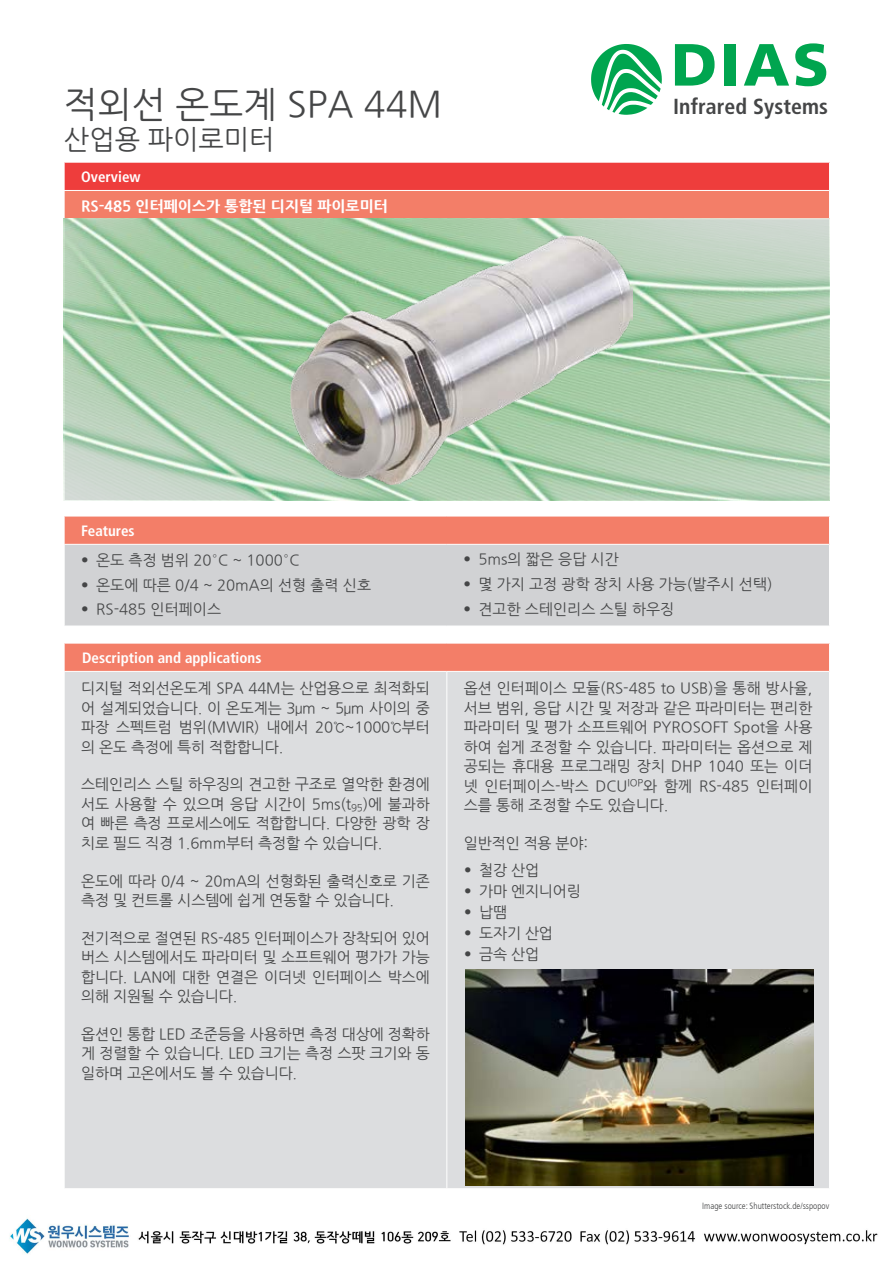
<style>
.page{position:relative;width:893px;height:1263px;background:#fff}
.page>*{position:absolute;margin:0;border:0;box-sizing:border-box;transform-origin:0 0}
.t1{font:900 59.4px "Frutiger LT Std";color:#00a54f}
.t2{font:36px "Nanum Gothic";color:#454647}
.t3{font:27px "Nanum Gothic";color:#454647}
.t4{font:700 condensed 21.75px "Frutiger LT Std";letter-spacing:.005em;color:#454647}
.t5{font:15px/19.5px "Nanum Gothic";letter-spacing:-.01em;color:#454647;text-align:justify}
.t6{font:700 condensed 15px "Frutiger LT Com";color:#fff}
.t7{font:800 15px "Nanum Gothic";color:#fff}
.t8{font:300 condensed 9px "Frutiger LT Com";color:#454647}
.s1{font-family:"Frutiger LT Com";font-weight:300;font-stretch:condensed}
</style>
<div class="page">
<svg style="left:591px;top:44px;width:71px;height:71px"></svg>
<div style="left:64px;top:162px;width:765px;height:28px;background:#ee3d3c"></div>
<div style="left:64px;top:190px;width:765px;height:29px;background:#f37e68"></div>
<hr style="left:64px;top:162px;width:766px;height:1px;background:#fff">
<hr style="left:64px;top:190px;width:766px;height:1px;background:#fff">
<svg style="left:64px;top:163px;width:1px;height:55px"></svg>
<hr style="left:64px;top:218px;width:766px;height:1px;background:#fff">
<div style="left:64px;top:516px;width:765px;height:28px;background:#f37e68"></div>
<div style="left:65px;top:545px;width:764px;height:81px;background:#d1d2d4"></div>
<hr style="left:64px;top:516px;width:383px;height:1px;background:#fff">
<svg style="left:64px;top:516px;width:1px;height:28px"></svg>
<hr style="left:447px;top:516px;width:383px;height:1px;background:#fff">
<div style="left:64px;top:643px;width:765px;height:28px;background:#f37e68"></div>
<div style="left:65px;top:672px;width:764px;height:516px;background:#dcdddf"></div>
<hr style="left:64px;top:643px;width:383px;height:1px;background:#fff">
<svg style="left:64px;top:643px;width:1px;height:28px"></svg>
<hr style="left:447px;top:643px;width:383px;height:1px;background:#fff">
<hr style="left:446px;top:672px;width:1px;height:516px;background:#fff">
<img style="left:64px;top:219px;width:765px;height:281px">
<img style="left:291px;top:236px;width:342px;height:248px">
<img style="left:465px;top:969px;width:348px;height:216px">
<img style="left:9px;top:1218px;width:869px;height:36px">
<h2 class="t2" style="left:64px;top:87px;width:380px">적외선 온도계 SPA 44M</h2>
<h3 class="t3" style="left:64px;top:127px;width:212px">산업용 파이로미터</h3>
<p class="t6" style="left:81px;top:168px;width:61px">Overview</p>
<p class="t7" style="left:81px;top:198px;width:308px">RS-485 인터페이스가 통합된 디지털 파이로미터</p>
<h1 class="t1" style="left:671px;top:29px;width:159px">DIAS</h1>
<h3 class="t4" style="left:673px;top:94px;width:156px">Infrared Systems</h3>
<p class="t6" style="left:81px;top:522px;width:55px">Features</p>
<p class="t5" style="left:81px;top:551px;width:220px"><span class="s1">•</span> 온도 측정 범위 20°C ~ 1000°C</p>
<p class="t5" style="left:81px;top:575px;width:291px"><span class="s1">•</span> 온도에 따른 0/4 ~ 20mA의 선형 출력 신호</p>
<p class="t5" style="left:81px;top:600px;width:141px"><span class="s1">•</span> RS-485 인터페이스</p>
<p class="t6" style="left:82px;top:649px;width:181px">Description and applications</p>
<p class="t5" style="left:81px;top:679px;width:350px">디지털 적외선온도계 SPA 44M는 산업용으로 최적화되 어 설계되었습니다. 이 온도계는 3μm ~ 5μm 사이의 중 파장 스펙트럼 범위(MWIR) 내에서 20℃~1000℃부터 의 온도 측정에 특히 적합합니다.</p>
<p class="t5" style="left:81px;top:775px;width:350px">스테인리스 스틸 하우징의 견고한 구조로 열악한 환경에 서도 사용할 수 있으며 응답 시간이 5ms(t<sub>95</sub>)에 불과하 여 빠른 측정 프로세스에도 적합합니다. 다양한 광학 장 치로 필드 직경 1.6mm부터 측정할 수 있습니다.</p>
<p class="t5" style="left:81px;top:871px;width:350px">온도에 따라 0/4 ~ 20mA의 선형화된 출력신호로 기존 측정 및 컨트롤 시스템에 쉽게 연동할 수 있습니다.</p>
<p class="t5" style="left:81px;top:928px;width:350px">전기적으로 절연된 RS-485 인터페이스가 장착되어 있어 버스 시스템에서도 파라미터 및 소프트웨어 평가가 가능 합니다. LAN에 대한 연결은 이더넷 인터페이스 박스에 의해 지원될 수 있습니다.</p>
<p class="t5" style="left:81px;top:1024px;width:350px">옵션인 통합 LED 조준등을 사용하면 측정 대상에 정확하 게 정렬할 수 있습니다. LED 크기는 측정 스팟 크기와 동 일하며 고온에서도 볼 수 있습니다.</p>
<p class="t5" style="left:463px;top:550px;width:157px"><span class="s1">•</span> 5ms의 짧은 응답 시간</p>
<p class="t5" style="left:463px;top:575px;width:311px"><span class="s1">•</span> 몇 가지 고정 광학 장치 사용 가능(발주시 선택)</p>
<p class="t5" style="left:463px;top:600px;width:212px"><span class="s1">•</span> 견고한 스테인리스 스틸 하우징</p>
<p class="t5" style="left:464px;top:679px;width:350px">옵션 인터페이스 모듈(RS-485 to USB)을 통해 방사율, 서브 범위, 응답 시간 및 저장과 같은 파라미터는 편리한 파라미터 및 평가 소프트웨어 PYROSOFT Spot을 사용 하여 쉽게 조정할 수 있습니다. 파라미터는 옵션으로 제 공되는 휴대용 프로그래밍 장치 DHP 1040 또는 이더 넷 인터페이스-박스 DCU<sup>IOP</sup>와 함께 RS-485 인터페이 스를 통해 조정할 수도 있습니다.</p>
<p class="t5" style="left:464px;top:834px;width:126px">일반적인 적용 분야:</p>
<p class="t5" style="left:464px;top:861px;width:76px"><span class="s1">•</span> 철강 산업</p>
<p class="t5" style="left:464px;top:882px;width:118px"><span class="s1">•</span> 가마 엔지니어링</p>
<p class="t5" style="left:464px;top:903px;width:45px"><span class="s1">•</span> 납땜</p>
<p class="t5" style="left:464px;top:924px;width:90px"><span class="s1">•</span> 도자기 산업</p>
<p class="t5" style="left:464px;top:945px;width:76px"><span class="s1">•</span> 금속 산업</p>
<p class="t8" style="left:702px;top:1200px;width:129px">Image source: Shutterstock.de/sspopov</p>
</div>
